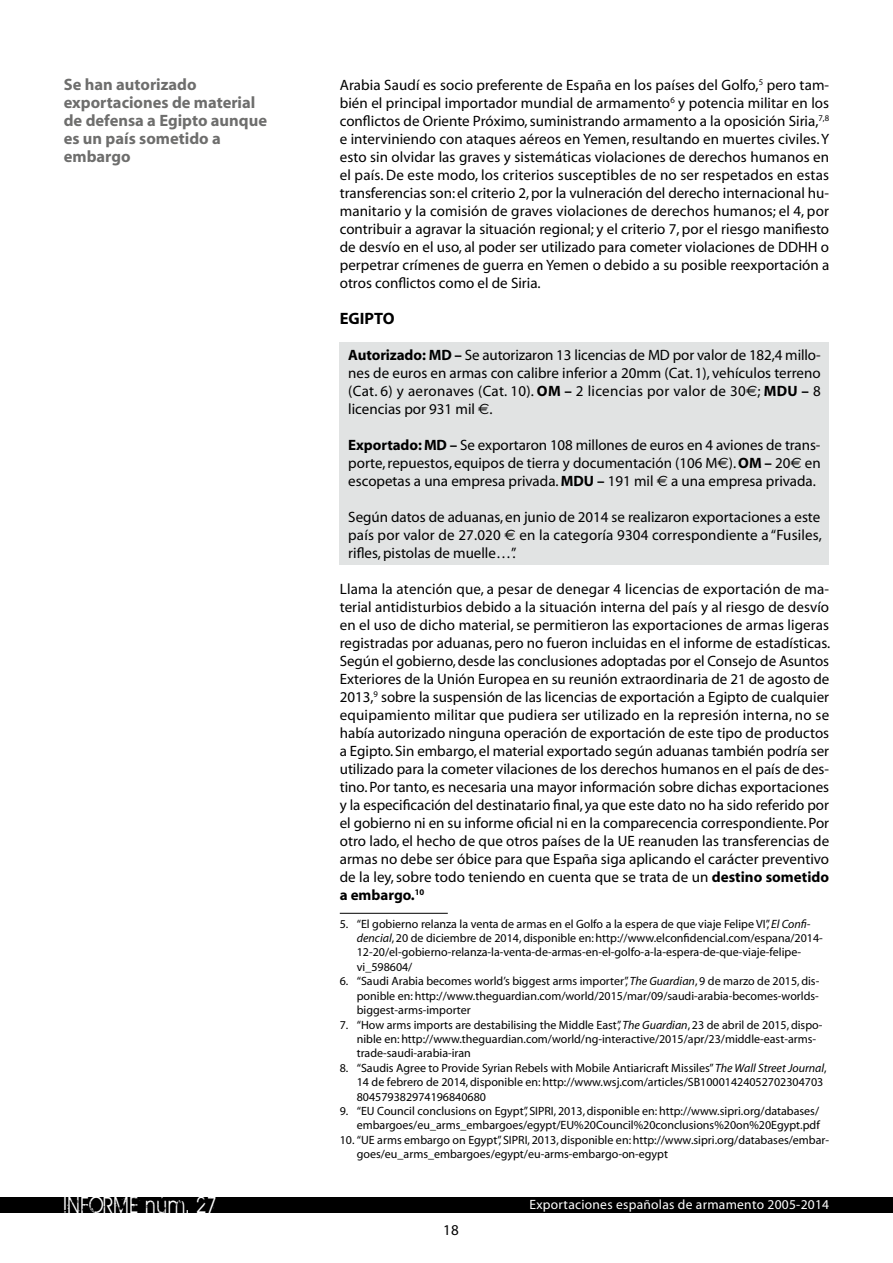
<style>
.page{position:relative;width:893px;height:1263px;background:#fff}
.page>*{position:absolute;margin:0;border:0;box-sizing:border-box;transform-origin:0 0}
.t1{font:25.2px "BIRTHOFAHERO";letter-spacing:.1em;color:#fff;scale:.83 1}
.t2{font:700 16.5px/18px "Myriad";color:#6e6e6d}
.t3{font:700 16.5px "Myriad";color:#000}
.t4{font:15px/18px "Myriad";color:#000;text-align:justify}
.t5{font:13.5px "Myriad";letter-spacing:.02em;color:#fff}
.t6{font:12px/14.4px "Myriad";color:#000}
.s1{font-weight:700}
.s2{font-family:"Euro Sans"}
.s3{font-style:italic}
</style>
<div class="page">
<div style="left:0;top:1197px;width:893px;height:16px;background:#000"></div>
<div style="left:340px;top:342px;width:489px;height:223px;background:#e1e3e3"></div>
<hr style="left:340px;top:913px;width:108px;height:1px;background:#000">
<p class="t2" style="left:64px;top:76px;width:205px">Se han autorizado exportaciones de material de defensa a Egipto aunque es un país sometido a embargo</p>
<p class="t4" style="left:340px;top:77px;width:491px">Arabia Saudí es socio preferente de España en los países del Golfo,<sup>5</sup> pero tam&shy;bién el principal importador mundial de armamento<sup>6</sup> y potencia militar en los conflictos de Oriente Próximo, suministrando armamento a la oposición Siria,<sup>7,8 </sup>e interviniendo con ataques aéreos en Yemen, resultando en muertes civiles. Y esto sin olvidar las graves y sistemáticas violaciones de derechos humanos en el país. De este modo, los criterios susceptibles de no ser respetados en estas transferencias son: el criterio 2, por la vulneración del derecho internacional hu&shy;manitario y la comisión de graves violaciones de derechos humanos; el 4, por contribuir a agravar la situación regional; y el criterio 7, por el riesgo manifiesto de desvío en el uso, al poder ser utilizado para cometer violaciones de DDHH o perpetrar crímenes de guerra en Yemen o debido a su posible reexportación a otros conflictos como el de Siria.</p>
<p class="t3" style="left:340px;top:310px;width:30px">EGIPTO</p>
<p class="t4" style="left:348px;top:347px;width:474px"><span class="s1">Autorizado: MD –</span> Se autorizaron 13 licencias de MD por valor de 182,4 millo&shy;nes de euros en armas con calibre inferior a 20mm (Cat. 1), vehículos terreno (Cat. 6) y aeronaves (Cat. 10). <span class="s1">OM –</span> 2 licencias por valor de 30<span class="s2">€</span>; <span class="s1">MDU –</span> 8 licencias por 931 mil <span class="s2">€</span>.</p>
<p class="t4" style="left:348px;top:437px;width:474px"><span class="s1">Exportado: MD –</span> Se exportaron 108 millones de euros en 4 aviones de trans&shy;porte, repuestos, equipos de tierra y documentación (106 M<span class="s2">€</span>). <span class="s1">OM –</span> 20<span class="s2">€</span> en escopetas a una empresa privada. <span class="s1">MDU –</span> 191 mil <span class="s2">€</span> a una empresa privada.</p>
<p class="t4" style="left:348px;top:509px;width:475px">Según datos de aduanas, en junio de 2014 se realizaron exportaciones a este país por valor de 27.020 <span class="s2">€</span> en la categoría 9304 correspondiente a “Fusiles, rifles, pistolas de muelle…”.</p>
<p class="t4" style="left:340px;top:581px;width:492px">Llama la atención que, a pesar de denegar 4 licencias de exportación de ma&shy;terial antidisturbios debido a la situación interna del país y al riesgo de desvío en el uso de dicho material, se permitieron las exportaciones de armas ligeras registradas por aduanas, pero no fueron incluidas en el informe de estadísticas.<br>Según el gobierno, desde las conclusiones adoptadas por el Consejo de Asuntos Exteriores de la Unión Europea en su reunión extraordinaria de 21 de agosto de 2013,<sup>9</sup> sobre la suspensión de las licencias de exportación a Egipto de cualquier equipamiento militar que pudiera ser utilizado en la represión interna, no se había autorizado ninguna operación de exportación de este tipo de productos a Egipto. Sin embargo, el material exportado según aduanas también podría ser utilizado para la cometer vilaciones de los derechos humanos en el país de des&shy;tino. Por tanto, es necesaria una mayor información sobre dichas exportaciones y la especificación del destinatario final, ya que este dato no ha sido referido por el gobierno ni en su informe oficial ni en la comparecencia correspondiente. Por otro lado, el hecho de que otros países de la UE reanuden las transferencias de armas no debe ser óbice para que España siga aplicando el carácter preventivo de la ley, sobre todo teniendo en cuenta que se trata de un <span class="s1">destino sometido a embargo.</span><sup>10</sup></p>
<p class="t6" style="left:357px;top:917px;width:468px;text-indent:-17px">5. “El gobierno relanza la venta de armas en el Golfo a la espera de que viaje Felipe VI”, <span class="s3">El Confi&shy;dencial</span>, 20 de diciembre de 2014, disponible en: http://www.elconfidencial.com/espana/2014- 12-20/el-gobierno-relanza-la-venta-de-armas-en-el-golfo-a-la-espera-de-que-viaje-felipe&shy;vi_598604/</p>
<p class="t6" style="left:357px;top:974px;width:464px;text-align:justify;text-indent:-17px">6. “Saudi Arabia becomes world’s biggest arms importer”, <span class="s3">The Guardian</span>, 9 de marzo de 2015, dis&shy;ponible en: http://www.theguardian.com/world/2015/mar/09/saudi-arabia-becomes-worlds&shy;biggest-arms-importer</p>
<p class="t6" style="left:357px;top:1018px;width:467px;text-indent:-17px">7. “How arms imports are destabilising the Middle East”, <span class="s3">The Guardian</span>, 23 de abril de 2015, dispo&shy;nible en: http://www.theguardian.com/world/ng-interactive/2015/apr/23/middle-east-arms&shy;trade-saudi-arabia-iran</p>
<p class="t6" style="left:357px;top:1061px;width:471px;text-indent:-17px">8. “Saudis Agree to Provide Syrian Rebels with Mobile Antiaricraft Missiles” <span class="s3">The Wall Street Journal</span>,<br>14 de febrero de 2014, disponible en: http://www.wsj.com/articles/SB10001424052702304703<br>804579382974196840680</p>
<p class="t6" style="left:340px;top:1104px;width:196px">9. “EU Council conclusions on Egypt”, SIPRI</p>
<p class="t6" style="left:357px;top:1104px;width:465px;text-align:right">, 2013, disponible en: http://www.sipri.org/databases/ embargoes/eu_arms_embargoes/egypt/EU%20Council%20conclusions%20on%20Egypt.pdf</p>
<p class="t6" style="left:340px;top:1133px;width:169px">10. “UE arms embargo on Egypt”, SIPRI</p>
<p class="t6" style="left:357px;top:1133px;width:474px;text-indent:171px">, 2013, disponible en: http://www.sipri.org/databases/embar&shy;goes/eu_arms_embargoes/egypt/eu-arms-embargo-on-egypt</p>
<h1 class="t1" style="left:64px;top:1191px;width:185px">INFORME núm. 27</h1>
<p class="t5" style="left:529px;top:1198px;width:301px">Exportaciones españolas de armamento 2005-2014</p>
<p class="t4" style="left:443px;top:1222px;width:17px">18</p>
</div>
